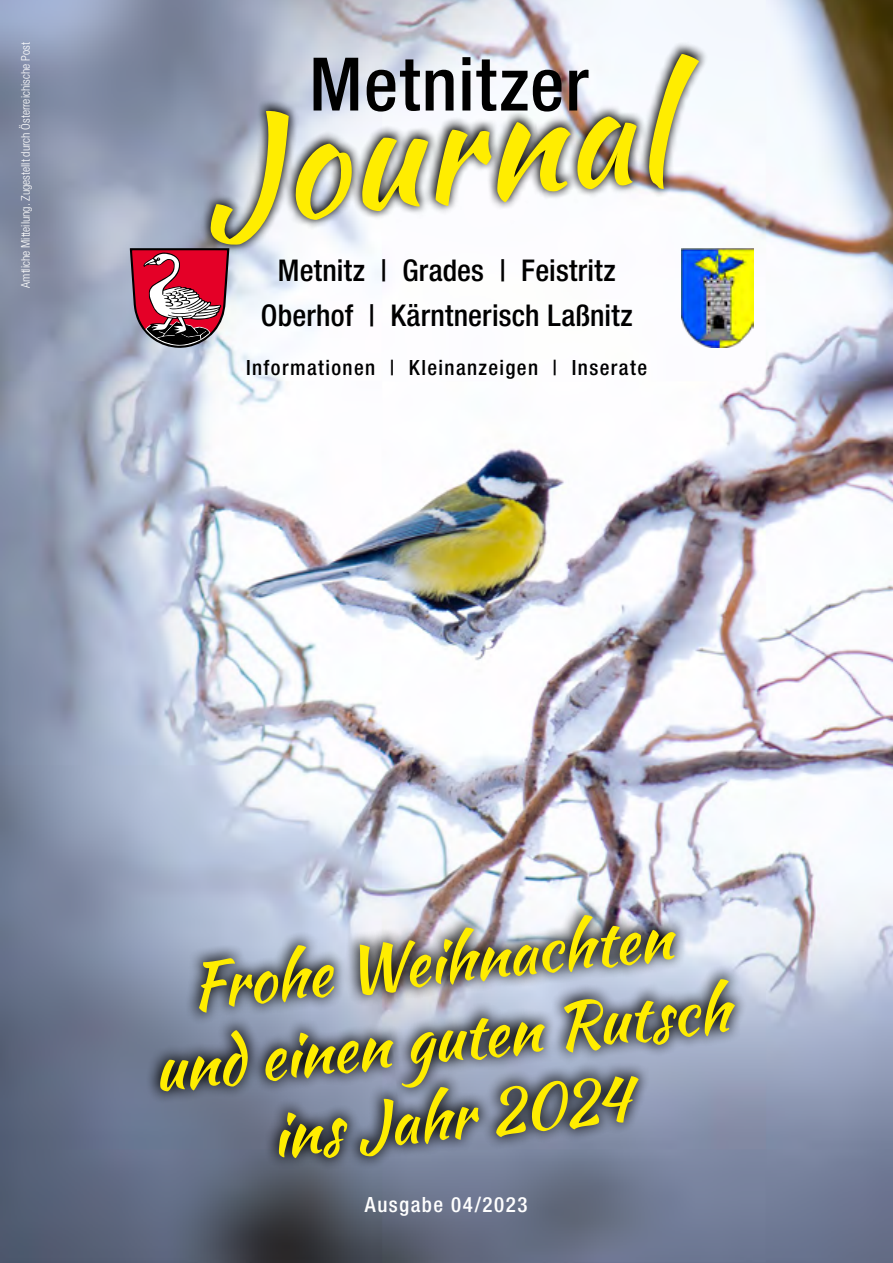
<style>
.page{position:relative;width:893px;height:1263px;background:#fff}
.page>*{position:absolute;margin:0;border:0;box-sizing:border-box;transform-origin:0 0}
.t1{font:146.7px "Kaushan Script";color:#ffed00}
.t2{font:500 condensed 73.95px "Helvetica Neue LT Pro";letter-spacing:.02em;color:#000}
.t3{font:63px/78px "Kaushan Script";color:#ffed00;text-align:center}
.t4{font:500 condensed 30px/45px "Helvetica Neue LT Pro";letter-spacing:.005em;color:#000;text-align:center}
.t5{font:500 condensed 21px "Helvetica Neue LT Pro";letter-spacing:.065em;color:#000}
.t6{font:500 condensed 21px "Helvetica Neue LT Pro";letter-spacing:.07em;color:#fff}
.t7{font:300 condensed 12px "Helvetica Neue LT Pro";color:#fff}
</style>
<div class="page">
<img style="left:0;top:0;width:893px;height:1263px">
<svg style="left:130px;top:248px;width:99px;height:100px"></svg>
<img style="left:681px;top:248px;width:72px;height:100px">
<svg style="left:131px;top:883px;width:631px;height:310px;background:#828a9b"></svg>
<svg style="left:185px;top:39px;width:540px;height:220px"></svg>
<p class="t7" style="left:19px;top:288px;width:247px;rotate:-90deg">Amtliche Mitteilung. Zugestellt durch Österreichische Post</p>
<h1 class="t1" style="left:191px;top:68px;width:467px;rotate:-6deg">Journal</h1>
<h2 class="t2" style="left:309px;top:40px;width:281px">Metnitzer</h2>
<h3 class="t4" style="left:261px;top:247px;width:373px">Metnitz | Grades | Feistritz<br>Oberhof | Kärntnerisch Laßnitz</h3>
<h3 class="t5" style="left:246px;top:355px;width:403px">Informationen | Kleinanzeigen | Inserate</h3>
<h3 class="t3" style="left:141px;top:952px;width:581px;rotate:-6deg">Frohe Weihnachten und einen guten Rutsch ins Jahr 2024</h3>
<h3 class="t6" style="left:365px;top:1192px;width:164px">Ausgabe 04/2023</h3>
</div>
